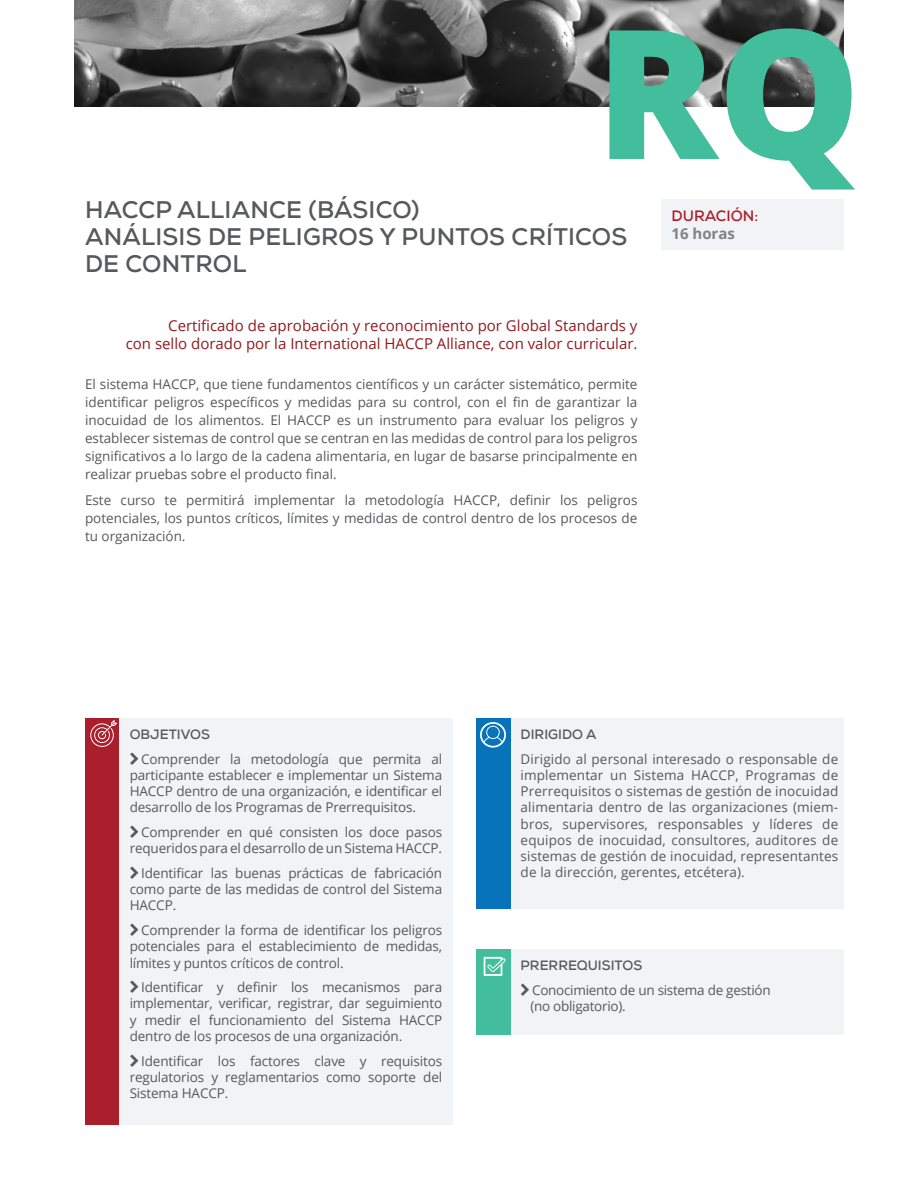
<style>
.page{position:relative;width:918px;height:1188px;background:#fff}
.page>*{position:absolute;margin:0;border:0;box-sizing:border-box;transform-origin:0 0}
.t1{font:800 180px "Open Sans";color:#43be9d}
.t2{font:700 24px/27px "Nexa";letter-spacing:.01em;color:#57585a}
.t3{font:15px/18px "Open Sans";color:#93191d;text-align:right}
.Secciones{font:700 15px "Nexa";color:#ab1e2c}
.Secciones-2{font:700 15px "Open Sans";color:#808285}
.t4{font:13.5px/16.2px "Open Sans";letter-spacing:-.01em;color:#57585a;text-align:justify}
.t5{font:700 13.5px "Nexa";color:#57585a}
</style>
<div class="page">
<div style="left:661px;top:199px;width:183px;height:51px;background:#f2f3f4"></div>
<img style="left:74px;top:0;width:770px;height:106px">
<div style="left:85px;top:718px;width:34px;height:406px;background:#ab1e2c"></div>
<div style="left:119px;top:718px;width:334px;height:406px;background:#f2f3f4"></div>
<svg style="left:90px;top:720px;width:27px;height:27px"></svg>
<div style="left:510px;top:718px;width:334px;height:190px;background:#f2f3f4"></div>
<div style="left:510px;top:949px;width:334px;height:86px;background:#f2f3f4"></div>
<div style="left:476px;top:718px;width:34px;height:190px;background:#0773bb"></div>
<div style="left:476px;top:949px;width:34px;height:86px;background:#43be9d"></div>
<svg style="left:480px;top:722px;width:26px;height:26px"></svg>
<svg style="left:484px;top:957px;width:22px;height:19px"></svg>
<h1 class="t1" style="left:596px;top:-43px;width:267px">RQ</h1>
<p class="t2" style="left:85px;top:196px;width:336px">HACCP ALLIANCE (BÁSICO)</p>
<p class="t2" style="left:85px;top:223px;width:544px">ANÁLISIS DE PELIGROS Y PUNTOS CRÍTICOS<br>DE CONTROL</p>
<p class="t3" style="left:126px;top:316px;width:513px">Certificado de aprobación y reconocimiento por Global Standards y<br>con sello dorado por la International HACCP Alliance, con valor curricular.</p>
<p class="t4" style="left:85px;top:375px;width:554px;line-height:18px">El sistema HACCP, que tiene fundamentos científicos y un carácter sistemático, permite identificar peligros específicos y medidas para su control, con el fin de garantizar la inocuidad de los alimentos. El HACCP es un instrumento para evaluar los peligros y establecer sistemas de control que se centran en las medidas de control para los peligros significativos a lo largo de la cadena alimentaria, en lugar de basarse principalmente en realizar pruebas sobre el producto final.</p>
<p class="t4" style="left:85px;top:491px;width:554px;line-height:18px">Este curso te permitirá implementar la metodología HACCP, definir los peligros potenciales, los puntos críticos, límites y medidas de control dentro de los procesos de tu organización.</p>
<p class="Secciones" style="left:671px;top:207px;width:88px">DURACIÓN:</p>
<p class="Secciones-2" style="left:671px;top:223px;width:65px">16 horas</p>
<p class="t5" style="left:130px;top:726px;width:82px">OBJETIVOS</p>
<p class="t4" style="left:130px;top:751px;width:314px;text-indent:11px">Comprender la metodología que permita al participante establecer e implementar un Sistema HACCP dentro de una organización, e identificar el desarrollo de los Programas de Prerrequisitos.</p>
<p class="t4" style="left:130px;top:824px;width:314px;text-align:right">Comprender en qué consisten los doce pasos requeridos para el desarrollo de un Sistema HACCP.</p>
<p class="t4" style="left:130px;top:865px;width:314px;text-indent:11px">Identificar las buenas prácticas de fabricación como parte de las medidas de control del Sistema HACCP.</p>
<p class="t4" style="left:130px;top:922px;width:314px;text-indent:11px">Comprender la forma de identificar los peligros potenciales para el establecimiento de medidas, límites y puntos críticos de control.</p>
<p class="t4" style="left:130px;top:979px;width:314px;text-indent:11px">Identificar y definir los mecanismos para implementar, verificar, registrar, dar seguimiento y medir el funcionamiento del Sistema HACCP dentro de los procesos de una organización.</p>
<p class="t4" style="left:130px;top:1052px;width:314px;text-indent:11px">Identificar los factores clave y requisitos regulatorios y reglamentarios como soporte del Sistema HACCP.</p>
<p class="t5" style="left:521px;top:726px;width:77px">DIRIGIDO A</p>
<p class="t4" style="left:521px;top:750px;width:319px">Dirigido al personal interesado o responsable de implementar un Sistema HACCP, Programas de Prerrequisitos o sistemas de gestión de inocuidad alimentaria dentro de las organizaciones (miem&shy;bros, supervisores, responsables y líderes de equipos de inocuidad, consultores, auditores de sistemas de gestión de inocuidad, representantes de la dirección, gerentes, etcétera).</p>
<p class="t5" style="left:521px;top:957px;width:123px">PRERREQUISITOS</p>
<p class="t4" style="left:532px;top:981px;width:240px">Conocimiento de un sistema de gestión</p>
<p class="t4" style="left:530px;top:997px;width:97px">(no obligatorio).</p>
</div>
